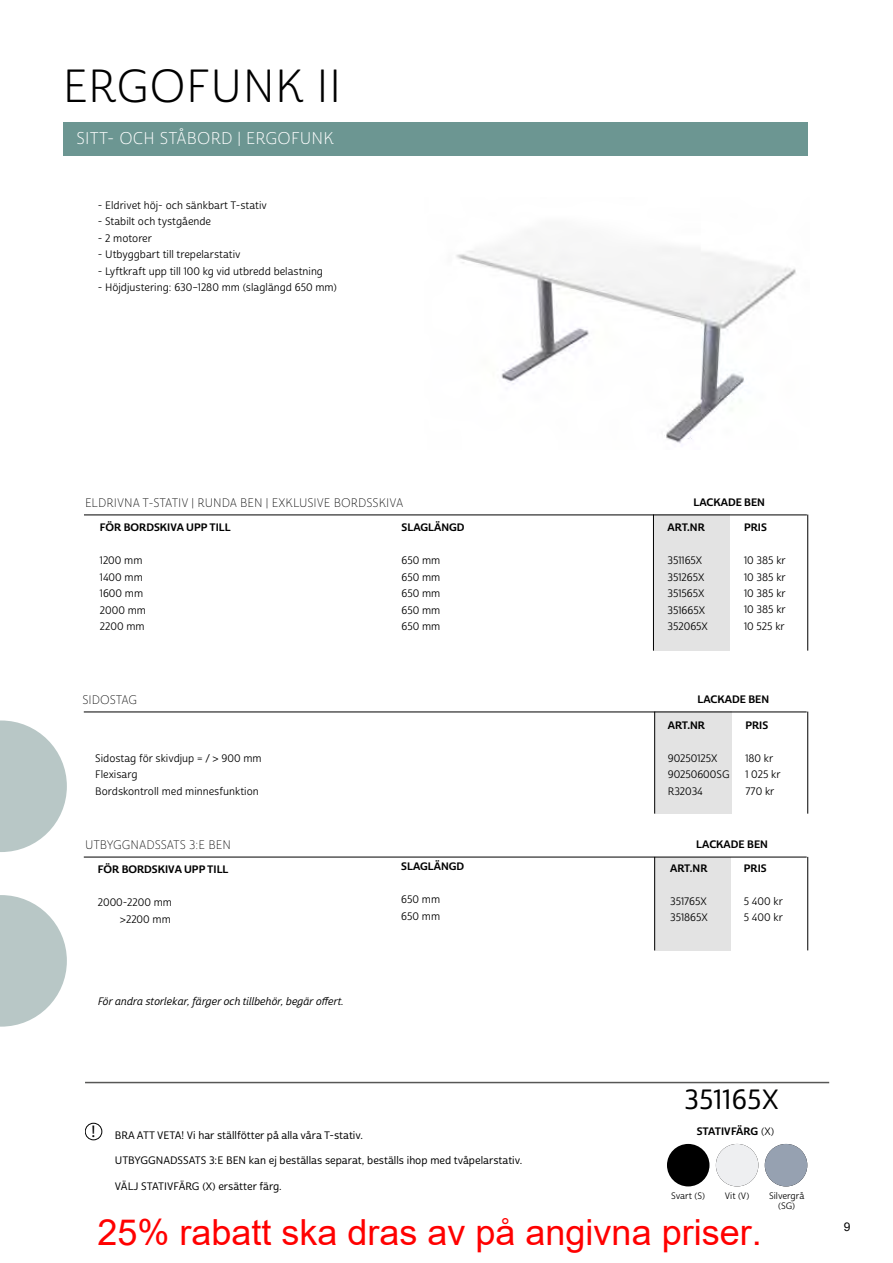
<style>
.page{position:relative;width:893px;height:1263px;background:#fff}
.page>*{position:absolute;margin:0;border:0;box-sizing:border-box;transform-origin:0 0}
.t1{font:45px "Cabrito Sans Nor Boo";letter-spacing:.01em;color:#000}
.t2{font:36px "Arial";color:#f00}
.t3{font:27px "Cabrito Sans Nor Med";letter-spacing:.025em;color:#000}
.t4{font:16.95px "Myriad Pro";color:#000}
.t5{font:16.5px "Cabrito Sans Nor Lig";letter-spacing:.01em;color:#fff}
.t6{font:12px "Cabrito Sans Nor Thi";color:#000}
.t7{font:12px "Arial";color:#000}
.t8{font:10.5px/16.5px "Cabrito Sans Nor Reg";color:#000}
.t9{font:10.5px "Cabrito Sans Nor Med";color:#000}
.t10{font:10.5px "Cabrito Sans Nor Bol";color:#000}
.t11{font:10.5px "Cabrito Sans Nor Med It";color:#000}
.t12{font:9px/10.8px "Cabrito Sans Nor Reg";color:#000;text-align:center}
.s1{font-family:"Cabrito Sans Nor Reg"}
</style>
<div class="page">
<hr style="left:85px;top:1082px;width:744px;height:1px;background:#575756">
<div style="left:64px;top:122px;width:744px;height:33px;background:#6c9692"></div>
<svg style="left:0;top:720px;width:67px;height:132px"></svg>
<svg style="left:0;top:895px;width:67px;height:132px"></svg>
<div style="left:655px;top:712px;width:77px;height:102px;background:#e3e3e3"></div>
<div style="left:653px;top:515px;width:76px;height:136px;background:#e3e3e3"></div>
<hr style="left:653px;top:514px;width:1px;height:137px;background:#000">
<hr style="left:84px;top:515px;width:723px;height:1px;background:#000">
<hr style="left:807px;top:514px;width:1px;height:137px;background:#000">
<hr style="left:654px;top:711px;width:1px;height:103px;background:#000">
<hr style="left:84px;top:712px;width:723px;height:1px;background:#000">
<hr style="left:807px;top:711px;width:1px;height:103px;background:#000">
<div style="left:655px;top:857px;width:76px;height:93px;background:#e3e3e3"></div>
<hr style="left:654px;top:857px;width:1px;height:93px;background:#000">
<hr style="left:84px;top:857px;width:723px;height:1px;background:#000">
<hr style="left:807px;top:857px;width:1px;height:93px;background:#000">
<img style="left:456px;top:247px;width:340px;height:196px">
<div style="left:85px;top:1123px;width:17px;height:17px;border:1px solid #000;border-radius:50%"></div>
<div style="left:667px;top:1144px;width:42px;height:42px;background:#000;border-radius:50%"></div>
<div style="left:716px;top:1144px;width:42px;height:42px;background:#eeeff1;border-radius:21px"></div>
<div style="left:765px;top:1144px;width:42px;height:42px;background:#96a1b1;border-radius:21px"></div>
<h1 class="t1" style="left:63px;top:60px;width:280px">ERGOFUNK II</h1>
<h3 class="t5" style="left:77px;top:129px;width:259px">SITT- OCH STÅBORD | ERGOFUNK</h3>
<p class="t8" style="left:98px;top:197px;width:171px">- Eldrivet höj- och sänkbart T-stativ</p>
<p class="t8" style="left:98px;top:214px;width:115px">- Stabilt och tystgående</p>
<p class="t8" style="left:98px;top:230px;width:56px">- 2 motorer</p>
<p class="t8" style="left:98px;top:247px;width:144px">- Utbyggbart till trepelarstativ</p>
<p class="t8" style="left:98px;top:263px;width:227px">- Lyftkraft upp till 100 kg vid utbredd belastning</p>
<p class="t8" style="left:98px;top:280px;width:240px">- Höjdjustering: 630–1280 mm (slaglängd 650 mm)</p>
<p class="t6" style="left:85px;top:495px;width:320px">ELDRIVNA T-STATIV | RUNDA BEN | EXKLUSIVE BORDSSKIVA</p>
<p class="t10" style="left:100px;top:521px;width:132px">FÖR BORDSKIVA UPP TILL</p>
<p class="t8" style="left:100px;top:552px;width:48px">1200 mm<br>1400 mm<br>1600 mm<br>2000 mm<br>2200 mm</p>
<p class="t6" style="left:82px;top:692px;width:56px">SIDOSTAG</p>
<p class="t8" style="left:95px;top:750px;width:168px">Sidostag för skivdjup = / &gt; 900 mm<br>Flexisarg<br>Bordskontroll med minnesfunktion</p>
<p class="t6" style="left:85px;top:837px;width:147px">UTBYGGNADSSATS 3:E BEN</p>
<p class="t10" style="left:98px;top:863px;width:132px">FÖR BORDSKIVA UPP TILL</p>
<p class="t8" style="left:98px;top:895px;width:76px;text-align:right">2000-2200 mm &gt;2200 mm</p>
<p class="t11" style="left:98px;top:994px;width:247px">För andra storlekar, färger och tillbehör, begär offert.</p>
<p class="t10" style="left:401px;top:521px;width:65px">SLAGLÄNGD</p>
<p class="t8" style="left:401px;top:552px;width:40px;text-align:justify">650 mm 650 mm 650 mm 650 mm 650 mm</p>
<p class="t10" style="left:401px;top:860px;width:65px">SLAGLÄNGD</p>
<p class="t8" style="left:401px;top:891px;width:40px">650 mm<br>650 mm</p>
<h3 class="t4" style="left:92px;top:1121px;width:5px">!</h3>
<p class="t9" style="left:115px;top:1129px;width:250px">BRA ATT VETA! Vi har ställfötter på alla våra T-stativ.</p>
<p class="t9" style="left:115px;top:1154px;width:409px">UTBYGGNADSSATS 3:E BEN kan ej beställas separat, beställs ihop med tvåpelarstativ.</p>
<p class="t9" style="left:115px;top:1179px;width:169px">VÄLJ STATIVFÄRG (X) ersätter färg.</p>
<p class="t10" style="left:693px;top:496px;width:73px">LACKADE BEN</p>
<p class="t10" style="left:668px;top:521px;width:39px">ART.NR</p>
<p class="t8" style="left:668px;top:552px;width:42px">351165X<br>351265X<br>351565X<br>351665X<br>352065X</p>
<p class="t10" style="left:744px;top:521px;width:24px">PRIS</p>
<p class="t8" style="left:744px;top:552px;width:43px;text-align:justify">10 385 kr 10 385 kr 10 385 kr 10 385 kr 10 525 kr</p>
<p class="t10" style="left:698px;top:692px;width:73px">LACKADE BEN</p>
<p class="t10" style="left:668px;top:718px;width:39px">ART.NR</p>
<p class="t8" style="left:668px;top:750px;width:63px">90250125X<br>90250600SG<br>R32034</p>
<p class="t10" style="left:745px;top:718px;width:24px">PRIS</p>
<p class="t8" style="left:745px;top:750px;width:37px">180 kr<br>1 025 kr<br>770 kr</p>
<p class="t10" style="left:696px;top:837px;width:73px">LACKADE BEN</p>
<p class="t10" style="left:670px;top:861px;width:39px">ART.NR</p>
<p class="t8" style="left:670px;top:893px;width:39px">351765X<br>351865X</p>
<p class="t10" style="left:744px;top:861px;width:24px">PRIS</p>
<p class="t8" style="left:744px;top:893px;width:41px">5 400 kr<br>5 400 kr</p>
<h3 class="t3" style="left:684px;top:1083px;width:96px">351165X</h3>
<p class="t10" style="left:697px;top:1124px;width:79px">STATIVFÄRG <span class="s1">(X)</span></p>
<p class="t12" style="left:671px;top:1190px;width:35px">Svart (S)</p>
<p class="t12" style="left:725px;top:1190px;width:26px">Vit (V)</p>
<p class="t12" style="left:769px;top:1190px;width:37px">Silvergrå (SG)</p>
<h2 class="t2" style="left:97px;top:1208px;width:666px">25% rabatt ska dras av på angivna priser.</h2>
<p class="t7" style="left:844px;top:1219px;width:8px">9</p>
</div>
